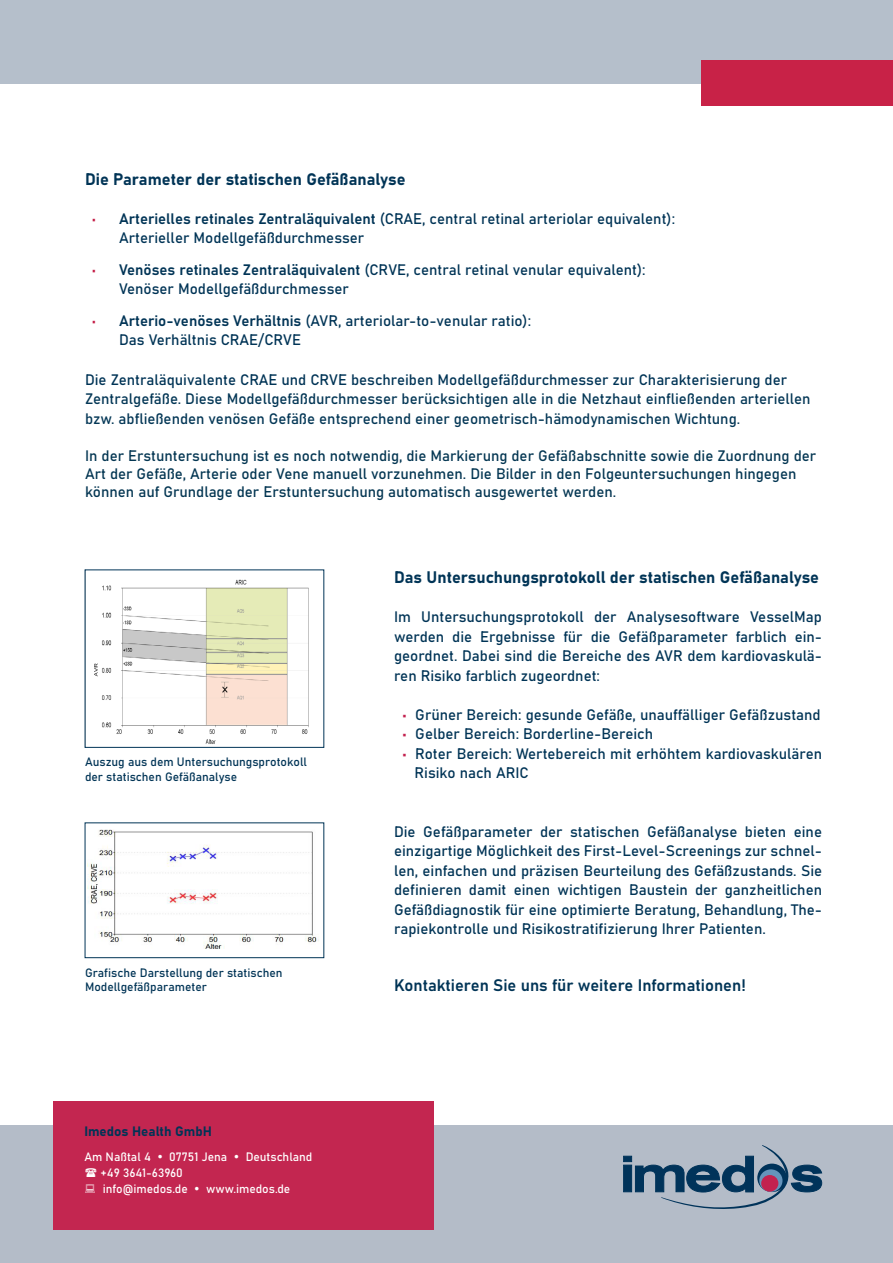
<style>
.page{position:relative;width:893px;height:1263px;background:#fff}
.page>*{position:absolute;margin:0;border:0;box-sizing:border-box;transform-origin:0 0}
.t1{font:16.5px "Bahnschrift";color:#003456}
.t2{font:15px/19.5px "Bahnschrift";color:#003456}
.t3{font:15px/19.5px "Bahnschrift";color:#043756}
.t4{font:15px/18px "Bahnschrift";color:#053753}
.t5{font:13.5px "Bahnschrift";color:#003456}
.t6{font:12px/14.4px "Bahnschrift";color:#003456}
.t7{font:12px "Bahnschrift";color:#fff}
.s1{color:#c41d46}
.s2{color:#003456}
.s3{color:#c3224f}
</style>
<div class="page">
<div style="left:0;top:0;width:893px;height:84px;background:#b5bfcb"></div>
<div style="left:701px;top:61px;width:192px;height:45px;background:#c82247"></div>
<img style="left:87px;top:829px;width:232px;height:120px">
<div style="left:85px;top:823px;width:239px;height:135px;border:1px solid #003456"></div>
<img style="left:94px;top:579px;width:215px;height:165px">
<div style="left:0;top:1125px;width:893px;height:138px;background:#b4bcc8"></div>
<div style="left:53px;top:1101px;width:381px;height:128px;background:#c32650"></div>
<svg style="left:623px;top:1145px;width:199px;height:64px"></svg>
<svg style="left:757px;top:1163px;width:30px;height:29px"></svg>
<svg style="left:759px;top:1169px;width:23px;height:23px"></svg>
<div style="left:761px;top:1175px;width:17px;height:17px;background:#c3224f;border-radius:50%"></div>
<p class="t1" style="left:85px;top:167px;width:322px">Die Parameter der statischen Gefäßanalyse</p>
<p class="t2" style="left:119px;top:208px;width:557px;text-indent:-27px"><span class="s1">•</span> Arterielles retinales Zentraläquivalent (CRAE, central retinal arteriolar equivalent):<br>Arterieller Modellgefäßdurchmesser</p>
<p class="t2" style="left:119px;top:259px;width:528px;text-indent:-27px"><span class="s1">•</span> Venöses retinales Zentraläquivalent (CRVE, central retinal venular equivalent):<br>Venöser Modellgefäßdurchmesser</p>
<p class="t2" style="left:119px;top:310px;width:414px;text-indent:-27px"><span class="s1">•</span> Arterio-venöses Verhältnis (AVR, arteriolar-to-venular ratio):<br>Das Verhältnis CRAE/CRVE</p>
<p class="t3" style="left:85px;top:368px;width:727px"><span class="s2">Die Zentraläquivalente CRAE und CRVE beschreiben Modellgefäßdurchmesser zur Charakterisierung der<br></span>Zentralgefäße. Diese Modellgefäßdurchmesser berücksichtigen alle in die Netzhaut einfließenden arteriellen bzw. abfließenden venösen Gefäße entsprechend einer geometrisch-hämodynamischen Wichtung.</p>
<p class="t4" style="left:85px;top:446px;width:733px">In der Erstuntersuchung ist es noch notwendig, die Markierung der Gefäßabschnitte sowie die Zuordnung der<br>Art der Gefäße, Arterie oder Vene manuell vorzunehmen. Die Bilder in den Folgeuntersuchungen hingegen können auf Grundlage der Erstuntersuchung automatisch ausgewertet werden.</p>
<p class="t6" style="left:85px;top:754px;width:223px">Auszug aus dem Untersuchungsprotokoll der statischen Gefäßanalyse</p>
<p class="t6" style="left:85px;top:965px;width:199px">Grafische Darstellung der statischen</p>
<p class="t6" style="left:85px;top:979px;width:123px">Modellgefäßparameter</p>
<p class="t5" style="left:84px;top:1121px;width:129px">Imedos Health GmbH</p>
<p class="t7" style="left:84px;top:1148px;width:229px">Am Naßtal 4 • 07751 Jena • Deutschland</p>
<p class="t7" style="left:101px;top:1163px;width:84px">+49 3641-63960</p>
<p class="t7" style="left:103px;top:1179px;width:189px">info@imedos.de • www.imedos.de</p>
<p class="t1" style="left:394px;top:565px;width:427px">Das Untersuchungsprotokoll der statischen Gefäßanalyse</p>
<p class="t2" style="left:394px;top:606px;width:430px;text-align:justify">Im Untersuchungsprotokoll der Analysesoftware VesselMap werden die Ergebnisse für die Gefäßparameter farblich ein&shy;geordnet. Dabei sind die Bereiche des AVR dem kardiovaskulä&shy;ren Risiko farblich zugeordnet:</p>
<p class="t2" style="left:403px;top:704px;width:420px"><span class="s3">•</span> Grüner Bereich: gesunde Gefäße, unauffälliger Gefäßzustand</p>
<p class="t2" style="left:403px;top:723px;width:252px"><span class="s3">•</span> Gelber Bereich: Borderline-Bereich</p>
<p class="t2" style="left:415px;top:743px;width:409px;text-indent:-12px"><span class="s3">•</span> Roter Bereich: Wertebereich mit erhöhtem kardiovaskulären<br>Risiko nach ARIC</p>
<p class="t2" style="left:394px;top:821px;width:430px;text-align:justify">Die Gefäßparameter der statischen Gefäßanalyse bieten eine einzigartige Möglichkeit des First-Level-Screenings zur schnel&shy;len, einfachen und präzisen Beurteilung des Gefäßzustands. Sie definieren damit einen wichtigen Baustein der ganzheitlichen Gefäßdiagnostik für eine optimierte Beratung, Behandlung, The&shy;rapiekontrolle und Risikostratifizierung Ihrer Patienten.</p>
<p class="t1" style="left:394px;top:973px;width:353px">Kontaktieren Sie uns für weitere Informationen!</p>
</div>
